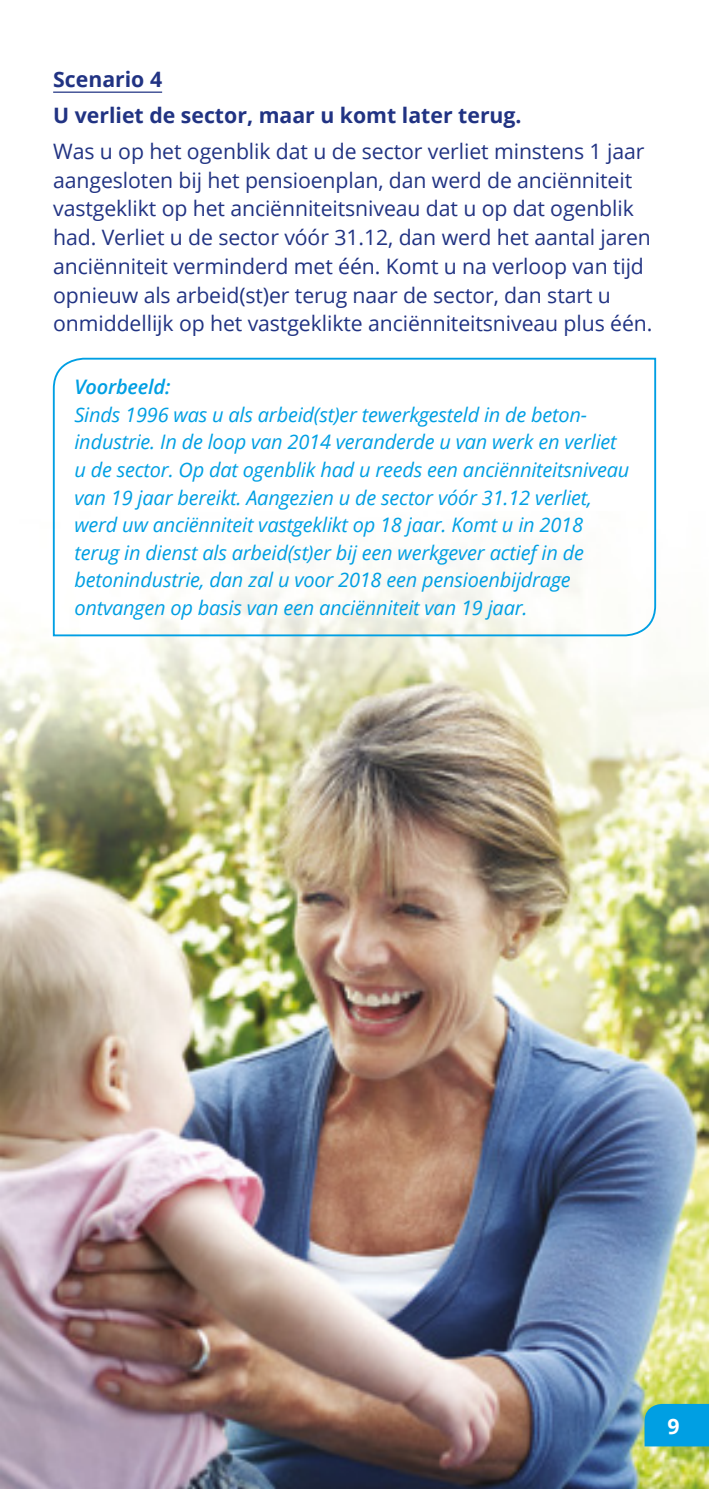
<style>
.page{position:relative;width:709px;height:1489px;background:#fff}
.page>*{position:absolute;margin:0;border:0;box-sizing:border-box;transform-origin:0 0}
.t1{font:21.25px/28.8px "Open Sans";letter-spacing:-.005em;color:#213383}
.t2{font:700 21.25px/35.8px "Open Sans";color:#213383}
.t3{font:700 21.25px "Open Sans";color:#fff}
.t4{font:italic 20px/27.5px "Open Sans";letter-spacing:-.01em;color:#009fe3}
.t5{font:italic 600 20px "Open Sans";letter-spacing:-.01em;color:#009fe3}
</style>
<div class="page">
<img style="left:0;top:634px;width:709px;height:854px">
<hr style="left:53px;top:92px;width:109px;height:1px;background:#213383">
<svg style="left:52px;top:357px;width:605px;height:280px"></svg>
<div style="left:644px;top:1403px;width:65px;height:43px;background:#009fe3"></div>
<p class="t2" style="left:53px;top:61px;width:470px">Scenario 4<br>U verliet de sector, maar u komt later terug.</p>
<p class="t1" style="left:53px;top:136px;width:600px">Was u op het ogenblik dat u de sector verliet minstens 1 jaar aangesloten bij het pensioenplan, dan werd de anciënniteit vastgeklikt op het anciënniteitsniveau dat u op dat ogenblik had. Verliet u de sector vóór 31.12, dan werd het aantal jaren anciënniteit verminderd met één. Komt u na verloop van tijd opnieuw als arbeid(st)er terug naar de sector, dan start u onmiddellijk op het vastgeklikte anciënniteitsniveau plus één.</p>
<p class="t5" style="left:74px;top:373px;width:97px">Voorbeeld:</p>
<p class="t4" style="left:74px;top:400px;width:556px">Sinds 1996 was u als arbeid(st)er tewerkgesteld in de beton&shy;industrie. In de loop van 2014 veranderde u van werk en verliet u de sector. Op dat ogenblik had u reeds een anciënniteitsniveau van 19 jaar bereikt. Aangezien u de sector vóór 31.12 verliet, werd uw anciënniteit vastgeklikt op 18 jaar. Komt u in 2018 terug in dienst als arbeid(st)er bij een werkgever actief in de betonindustrie, dan zal u voor 2018 een pensioenbijdrage ontvangen op basis van een anciënniteit van 19 jaar.</p>
<p class="t3" style="left:667px;top:1410px;width:14px">9</p>
</div>
